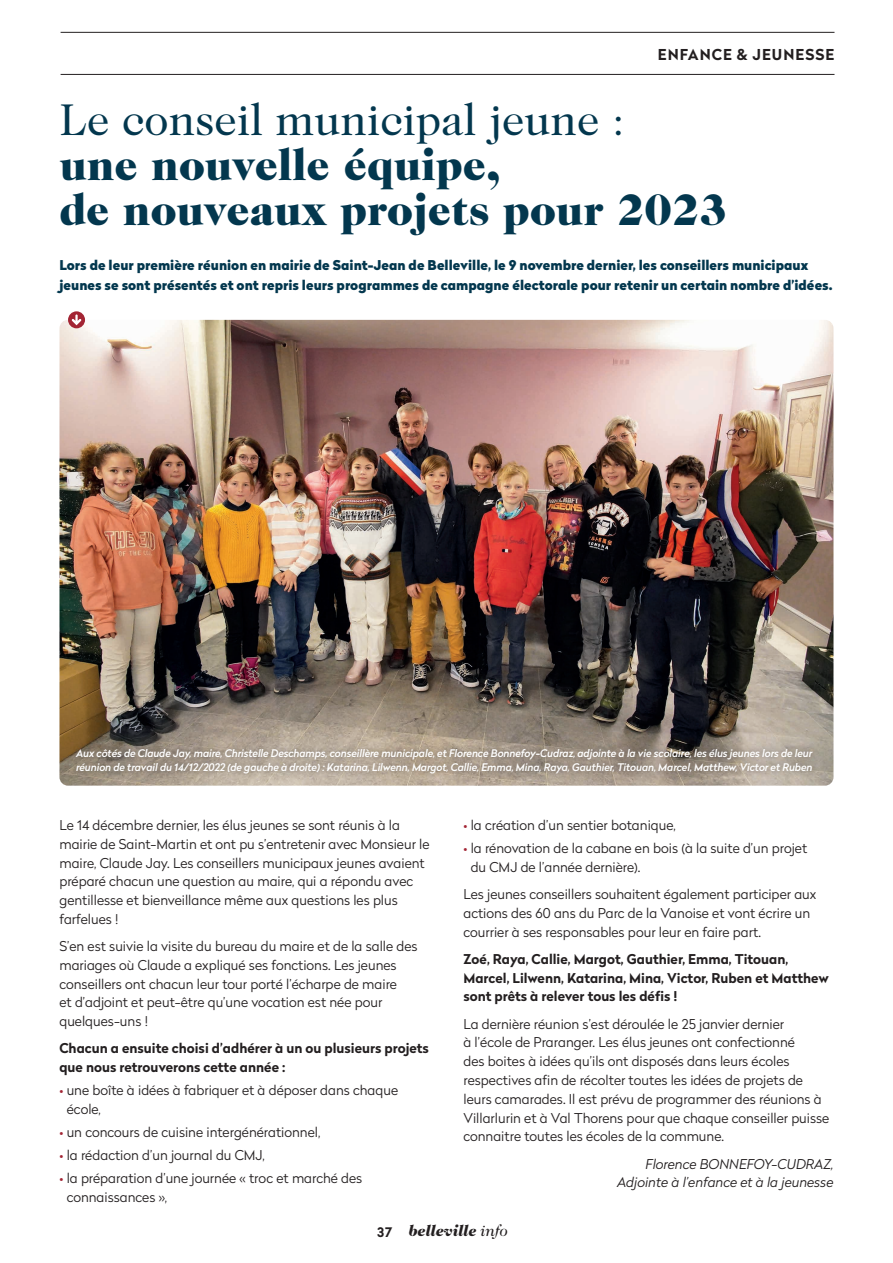
<style>
.page{position:relative;width:893px;height:1263px;background:#fff}
.page>*{position:absolute;margin:0;border:0;box-sizing:border-box;transform-origin:0 0}
.t1{font:900 45px/45px "Caslon 224 Std";color:#03374e}
.t2{font:45px "Caslon 224 Std";color:#03374e}
.t3{font:italic 900 15.75px "Caslon 224 Std";color:#231f20}
.t4{font:700 15px "Radikal";letter-spacing:.07em;color:#231f20}
.t5{font:300 13.5px/18.8px "Radikal";color:#231f20}
.t6{font:700 13.5px/18.8px "Radikal";color:#231f20}
.t7{font:900 13.5px/19.5px "Radikal";color:#03374e}
.t8{font:italic 300 13.5px/18.8px "Radikal";color:#231f20;text-align:right}
.t9{font:italic 500 10.5px/13.5px "Radikal";letter-spacing:-.01em;color:#fff}
.s1{color:#a32534}
.s2{font-family:"Radikal";font-weight:700;font-style:normal;font-size:13.2px}
.s3{font-weight:400}
</style>
<div class="page">
<hr style="left:61px;top:74px;width:773px;height:1px;background:#231f20">
<hr style="left:61px;top:32px;width:773px;height:1px;background:#231f20">
<img style="left:59px;top:320px;width:774px;height:466px">
<svg style="left:68px;top:311px;width:17px;height:17px"></svg>
<svg style="left:72px;top:314px;width:9px;height:11px"></svg>
<div style="left:69px;top:741px;width:751px;height:39px;background:#231f20;opacity:.5"></div>
<p class="t4" style="left:658px;top:43px;width:178px">ENFANCE &amp; JEUNESSE</p>
<h1 class="t2" style="left:60px;top:94px;width:567px">Le conseil municipal jeune :</h1>
<h1 class="t1" style="left:60px;top:142px;width:669px">une nouvelle équipe,<br>de nouveaux projets pour 2023</h1>
<p class="t7" style="left:59px;top:255px;width:775px">Lors de leur première réunion en mairie de Saint-Jean de Belleville, le 9 novembre dernier, les conseillers municipaux jeunes se sont présentés et ont repris leurs programmes de campagne électorale pour retenir un certain nombre d’idées.</p>
<p class="t9" style="left:76px;top:746px;width:738px">Aux côtés de Claude Jay, maire, Christelle Deschamps, conseillère municipale, et Florence Bonnefoy-Cudraz, adjointe à la vie scolaire, les élus jeunes lors de leur réunion de travail du 14/12/2022 (de gauche à droite) : Katarina, Lilwenn, Margot, Callie, Emma, Mina, Raya, Gauthier, Titouan, Marcel, Matthew, Victor et Ruben</p>
<p class="t5" style="left:59px;top:815px;width:371px">Le 14 décembre dernier, les élus jeunes se sont réunis à la mairie de Saint-Martin et ont pu s’entretenir avec Monsieur le maire, Claude Jay. Les conseillers municipaux jeunes avaient préparé chacun une question au maire, qui a répondu avec gentillesse et bienveillance même aux questions les plus farfelues !</p>
<p class="t5" style="left:59px;top:936px;width:360px">S’en est suivie la visite du bureau du maire et de la salle des mariages où Claude a expliqué ses fonctions. Les jeunes conseillers ont chacun leur tour porté l’écharpe de maire<br>et d’adjoint et peut-être qu’une vocation est née pour quelques-uns !</p>
<p class="t6" style="left:59px;top:1039px;width:371px">Chacun a ensuite choisi d’adhérer à un ou plusieurs projets que nous retrouverons cette année :</p>
<p class="t5" style="left:67px;top:1080px;width:333px;text-indent:-7px"><span class="s1">•</span> une boîte à idées à fabriquer et à déposer dans chaque école,</p>
<p class="t5" style="left:59px;top:1122px;width:262px"><span class="s1">•</span> un concours de cuisine intergénérationnel,</p>
<p class="t5" style="left:59px;top:1145px;width:207px"><span class="s1">•</span> la rédaction d’un journal du CMJ,</p>
<p class="t5" style="left:67px;top:1168px;width:297px;text-indent:-7px"><span class="s1">•</span> la préparation d’une journée « troc et marché des connaissances »,</p>
<p class="t5" style="left:463px;top:815px;width:214px"><span class="s1">•</span> la création d’un sentier botanique,</p>
<p class="t5" style="left:471px;top:838px;width:338px;text-indent:-7px"><span class="s1">•</span> la rénovation de la cabane en bois (à la suite d’un projet du CMJ de l’année dernière).</p>
<p class="t5" style="left:463px;top:884px;width:354px">Les jeunes conseillers souhaitent également participer aux actions des 60 ans du Parc de la Vanoise et vont écrire un courrier à ses responsables pour leur en faire part.</p>
<p class="t6" style="left:463px;top:949px;width:367px">Zoé, Raya, Callie, Margot, Gauthier, Emma, Titouan,<br>Marcel, Lilwenn, Katarina, Mina, Victor, Ruben et Matthew sont prêts à relever tous les défis !</p>
<p class="t5" style="left:463px;top:1014px;width:367px">La dernière réunion s’est déroulée le 25 janvier dernier<br>à l’école de Praranger. Les élus jeunes ont confectionné<br>des boites à idées qu’ils ont disposés dans leurs écoles respectives afin de récolter toutes les idées de projets de leurs camarades. Il est prévu de programmer des réunions à Villarlurin et à Val Thorens pour que chaque conseiller puisse connaitre toutes les écoles de la commune.</p>
<p class="t8" style="left:617px;top:1154px;width:218px">Florence BONNEFOY-CUDRAZ,<br>Adjointe à l’enfance et à la jeunesse</p>
<p class="t3" style="left:377px;top:1221px;width:133px"><span class="s2">37</span> belleville <span class="s3">info</span></p>
</div>
